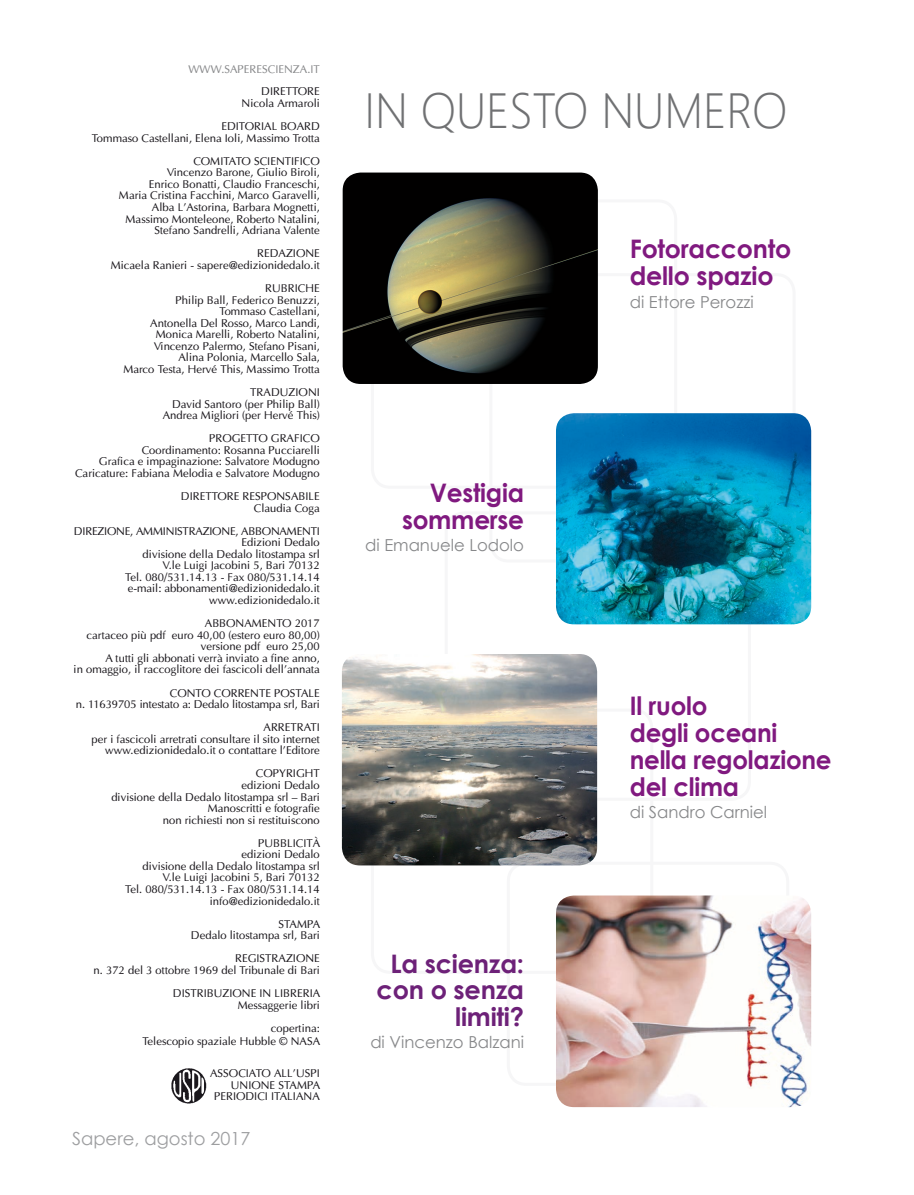
<style>
.page{position:relative;width:914px;height:1195px;background:#fff}
.page>*{position:absolute;margin:0;border:0;box-sizing:border-box;transform-origin:0 0}
.t1{font:300 49.35px "Segoe UI";color:#707173;scale:.94 1}
.t2{font:700 25.5px/27px "Century Gothic";letter-spacing:-.01em;color:#80197f;scale:.96 1}
.t3{font:700 25.5px/27px "Century Gothic";letter-spacing:-.01em;color:#80197f;text-align:right}
.t4{font:700 25.5px/26.2px "Century Gothic";letter-spacing:-.01em;color:#6d2178;text-align:right}
.t5{font:18px "Century Gothic";color:#9d9ea0}
.t6{font:16.5px "Century Gothic";color:#87888a}
.t7{font:11.25px/11.6px "Optima";color:#1a171c;text-align:right}
.t8{font:11.25px "Optima";color:#87888a}
</style>
<div class="page">
<div style="left:489px;top:273px;width:306px;height:289px;border:3px solid #f6f6f7;border-radius:18px"></div>
<div style="left:371px;top:708px;width:282px;height:265px;border:3px solid #f6f6f7;border-radius:18px"></div>
<div style="left:507px;top:861px;width:282px;height:224px;border:3px solid #f6f6f7;border-radius:18px"></div>
<div style="left:444px;top:511px;width:307px;height:289px;border:3px solid #f6f6f7;border-radius:18px"></div>
<div style="left:371px;top:199px;width:306px;height:289px;border:3px solid #f6f6f7;border-radius:18px"></div>
<img style="left:342px;top:654px;width:255px;height:211px">
<img style="left:556px;top:413px;width:255px;height:211px">
<img style="left:556px;top:895px;width:255px;height:211px">
<img style="left:343px;top:172px;width:255px;height:212px">
<img style="left:171px;top:1068px;width:36px;height:36px">
<p class="t8" style="left:188px;top:63px;width:133px">WWW.SAPERESCIENZA.IT</p>
<p class="t7" style="left:241px;top:86px;width:80px">DIRETTORE<br>Nicola Armaroli</p>
<p class="t7" style="left:92px;top:120px;width:229px">EDITORIAL BOARD<br>Tommaso Castellani, Elena Ioli, Massimo Trotta</p>
<p class="t7" style="left:119px;top:155px;width:202px">COMITATO SCIENTIFICO<br>Vincenzo Barone, Giulio Biroli,<br>Enrico Bonatti, Claudio Franceschi, Maria Cristina Facchini, Marco Garavelli, Alba L’Astorina, Barbara Mognetti, Massimo Monteleone, Roberto Natalini, Stefano Sandrelli, Adriana Valente</p>
<p class="t7" style="left:111px;top:247px;width:210px">REDAZIONE<br>Micaela Ranieri - sapere@edizionidedalo.it</p>
<p class="t7" style="left:123px;top:282px;width:198px">RUBRICHE<br>Philip Ball, Federico Benuzzi,<br>Tommaso Castellani,<br>Antonella Del Rosso, Marco Landi,<br>Monica Marelli, Roberto Natalini,<br>Vincenzo Palermo, Stefano Pisani,<br>Alina Polonia, Marcello Sala,<br>Marco Testa, Hervé This, Massimo Trotta</p>
<p class="t7" style="left:163px;top:386px;width:159px">TRADUZIONI<br>David Santoro (per Philip Ball)<br>Andrea Migliori (per Hervé This)</p>
<p class="t7" style="left:75px;top:432px;width:246px">PROGETTO GRAFICO<br>Coordinamento: Rosanna Pucciarelli<br>Grafica e impaginazione: Salvatore Modugno Caricature: Fabiana Melodia e Salvatore Modugno</p>
<p class="t7" style="left:181px;top:490px;width:140px">DIRETTORE RESPONSABILE<br>Claudia Coga</p>
<p class="t7" style="left:74px;top:525px;width:247px">DIREZIONE, AMMINISTRAZIONE, ABBONAMENTI Edizioni Dedalo<br>divisione della Dedalo litostampa srl<br>V.le Luigi Jacobini 5, Bari 70132<br>Tel. 080/531.14.13 - Fax 080/531.14.14<br>e-mail: abbonamenti@edizionidedalo.it www.edizionidedalo.it</p>
<p class="t7" style="left:74px;top:617px;width:248px">ABBONAMENTO 2017<br>cartaceo più pdf euro 40,00 (estero euro 80,00) versione pdf euro 25,00<br>A tutti gli abbonati verrà inviato a fine anno,<br>in omaggio, il raccoglitore dei fascicoli dell’annata</p>
<p class="t7" style="left:76px;top:686px;width:245px">CONTO CORRENTE POSTALE<br>n. 11639705 intestato a: Dedalo litostampa srl, Bari</p>
<p class="t7" style="left:92px;top:721px;width:230px">ARRETRATI<br>per i fascicoli arretrati consultare il sito internet www.edizionidedalo.it o contattare l’Editore</p>
<p class="t7" style="left:111px;top:767px;width:210px">COPYRIGHT<br>edizioni Dedalo<br>divisione della Dedalo litostampa srl – Bari<br>Manoscritti e fotografie<br>non richiesti non si restituiscono</p>
<p class="t7" style="left:125px;top:837px;width:196px">PUBBLICITÀ<br>edizioni Dedalo<br>divisione della Dedalo litostampa srl<br>V.le Luigi Jacobini 5, Bari 70132<br>Tel. 080/531.14.13 - Fax 080/531.14.14 info@edizionidedalo.it</p>
<p class="t7" style="left:191px;top:917px;width:131px">STAMPA<br>Dedalo litostampa srl, Bari</p>
<p class="t7" style="left:94px;top:952px;width:228px">REGISTRAZIONE<br>n. 372 del 3 ottobre 1969 del Tribunale di Bari</p>
<p class="t7" style="left:173px;top:987px;width:149px">DISTRIBUZIONE IN LIBRERIA<br>Messaggerie libri</p>
<p class="t7" style="left:142px;top:1020px;width:179px;line-height:13.5px">copertina:<br>Telescopio spaziale Hubble © NASA</p>
<p class="t7" style="left:210px;top:1067px;width:112px">ASSOCIATO ALL’USPI<br>UNIONE STAMPA<br>PERIODICI ITALIANA</p>
<h3 class="t5" style="left:72px;top:1125px;width:180px">Sapere, agosto 2017</h3>
<h1 class="t1" style="left:364px;top:71px;width:451px">IN QUESTO NUMERO</h1>
<h2 class="t3" style="left:402px;top:478px;width:123px">Vestigia sommerse</h2>
<h3 class="t6" style="left:365px;top:534px;width:160px">di Emanuele Lodolo</h3>
<h2 class="t4" style="left:376px;top:949px;width:149px">La scienza: con o senza limiti?</h2>
<h3 class="t6" style="left:370px;top:1030px;width:155px">di Vincenzo Balzani</h3>
<h2 class="t3" style="left:630px;top:234px;width:163px;text-align:left">Fotoracconto dello spazio</h2>
<h3 class="t6" style="left:630px;top:290px;width:125px">di Ettore Perozzi</h3>
<h2 class="t2" style="left:630px;top:690px;width:212px">Il ruolo<br>degli oceani nella regolazione del clima</h2>
<h3 class="t6" style="left:630px;top:800px;width:139px">di Sandro Carniel</h3>
</div>
